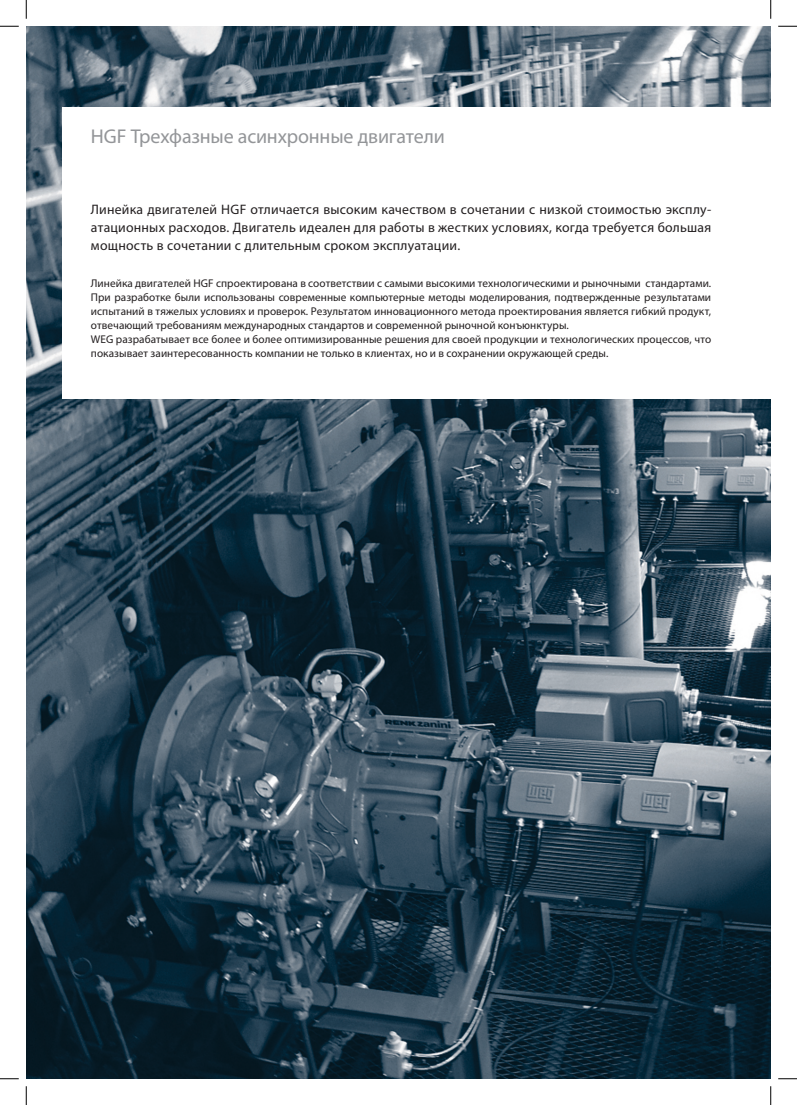
<style>
.page{position:relative;width:797px;height:1105px;background:#fff}
.page>*{position:absolute;margin:0;border:0;box-sizing:border-box;transform-origin:0 0}
._05___Headline_HN45{font:20px "Myriad Pro";letter-spacing:-.01em;color:#939598}
._07___Introduction_H{font:13.75px/17.8px "Myriad Pro";letter-spacing:.015em;color:#231f20;text-align:justify}
._09___Copy_BLACK_HN4{font:11.25px/14.1px "Myriad Pro";letter-spacing:.005em;color:#231f20;text-align:justify}
</style>
<div class="page">
<img style="left:26px;top:26px;width:744px;height:1053px">
<div style="left:62px;top:107px;width:708px;height:291px;background:#fff"></div>
<svg style="left:0;top:25px;width:19px;height:2px"></svg>
<svg style="left:778px;top:25px;width:19px;height:2px"></svg>
<svg style="left:0;top:1078px;width:19px;height:1px"></svg>
<svg style="left:778px;top:1078px;width:19px;height:1px"></svg>
<svg style="left:25px;top:0;width:2px;height:19px"></svg>
<svg style="left:25px;top:1086px;width:2px;height:19px"></svg>
<svg style="left:770px;top:0;width:1px;height:19px"></svg>
<svg style="left:770px;top:1086px;width:1px;height:19px"></svg>
<p class="_05___Headline_HN45" style="left:91px;top:124px;width:355px">HGF Трехфазные асинхронные двигатели</p>
<p class="_07___Introduction_H" style="left:91px;top:200px;width:621px">Линейка двигателей HGF отличается высоким качеством в сочетании с низкой стоимостью эксплу&shy;атационных расходов. Двигатель идеален для работы в жестких условиях, когда требуется большая мощность в сочетании с длительным сроком эксплуатации.</p>
<p class="_09___Copy_BLACK_HN4" style="left:91px;top:276px;width:622px">Линейка двигателей HGF спроектирована в соответствии с самыми высокими технологическими и рыночными стандартами.<br>При разработке были использованы современные компьютерные методы моделирования, подтвержденные результатами испытаний в тяжелых условиях и проверок. Результатом инновационного метода проектирования является гибкий продукт, отвечающий требованиям международных стандартов и современной рыночной конъюнктуры.</p>
<p class="_09___Copy_BLACK_HN4" style="left:91px;top:332px;width:621px">WEG разрабатывает все более и более оптимизированные решения для своей продукции и технологических процессов, что показывает заинтересованность компании не только в клиентах, но и в сохранении окружающей среды.</p>
</div>
